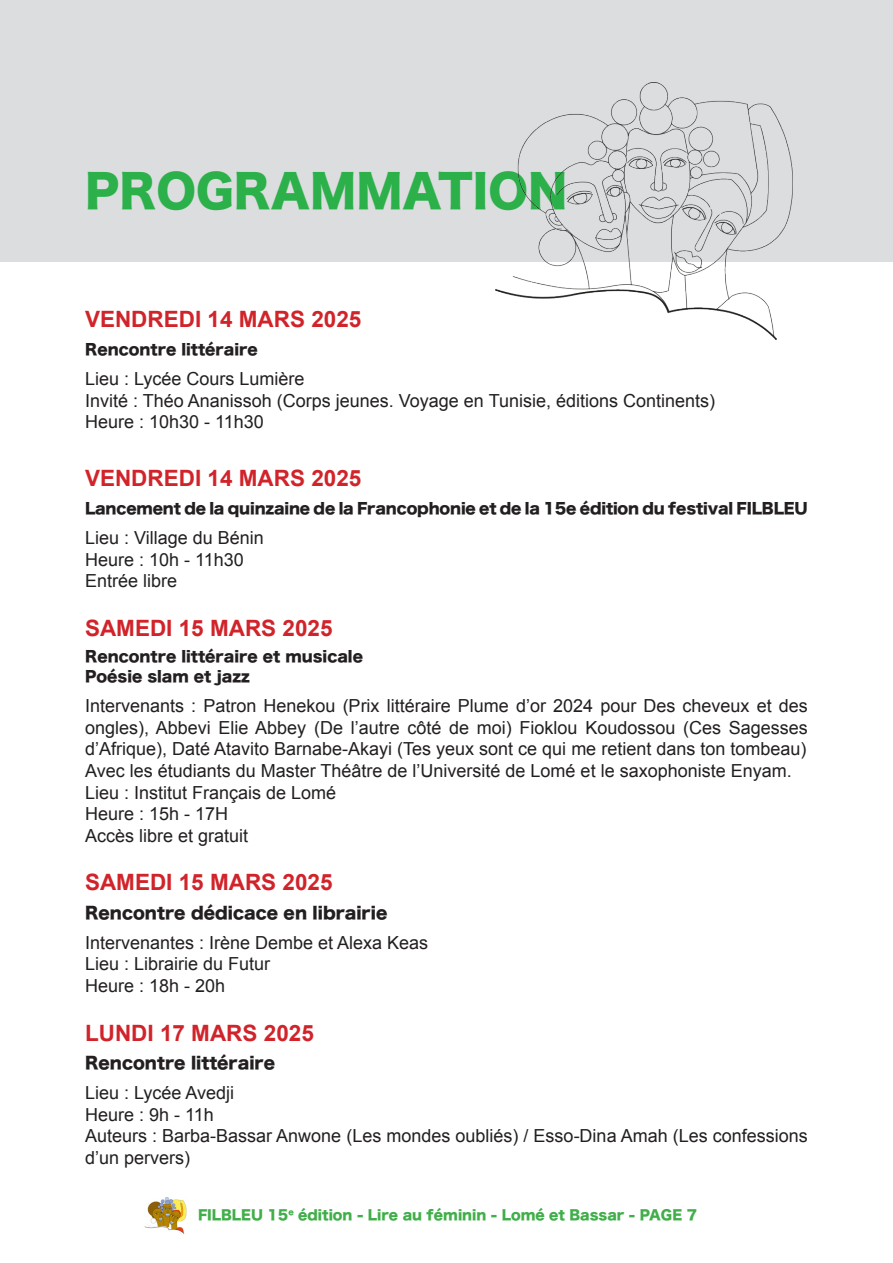
<style>
.page{position:relative;width:893px;height:1263px;background:#fff}
.page>*{position:absolute;margin:0;border:0;box-sizing:border-box;transform-origin:0 0}
.t1{font:45px "Hira Kaku Std N W8";color:#2bb04a}
.t2{font:700 22.5px "Arial";color:#d1232a}
.t3{font:18px/21.6px "Arial";color:#231f20;text-align:justify}
.t4{font:16.5px "Hira Kaku Std W8";color:#231f20}
.t5{font:15px "Hira Kaku Std W8";letter-spacing:-.01em;color:#231f20}
.t6{font:13.5px "Hira Kaku Std N W8";color:#40ae49}
</style>
<div class="page">
<img style="left:144px;top:1197px;width:43px;height:37px">
<div style="left:0;top:0;width:893px;height:261px;background:#dcdddf"></div>
<img style="left:487px;top:82px;width:315px;height:258px">
<p class="t1" style="left:85px;top:167px;width:484px">PROGRAMMATION</p>
<p class="t2" style="left:85px;top:304px;width:278px">VENDREDI 14 MARS 2025</p>
<p class="t5" style="left:85px;top:341px;width:174px">Rencontre littéraire</p>
<p class="t3" style="left:85px;top:368px;width:221px">Lieu : Lycée Cours Lumière</p>
<p class="t3" style="left:85px;top:390px;width:632px">Invité : Théo Ananissoh (Corps jeunes. Voyage en Tunisie, éditions Continents)</p>
<p class="t3" style="left:85px;top:411px;width:180px">Heure : 10h30 - 11h30</p>
<p class="t2" style="left:85px;top:463px;width:278px">VENDREDI 14 MARS 2025</p>
<p class="t5" style="left:85px;top:500px;width:724px">Lancement de la quinzaine de la Francophonie et de la 15e édition du festival FILBLEU</p>
<p class="t3" style="left:85px;top:527px;width:180px">Lieu : Village du Bénin</p>
<p class="t3" style="left:85px;top:549px;width:160px">Heure : 10h - 11h30</p>
<p class="t3" style="left:85px;top:570px;width:94px">Entrée libre</p>
<p class="t2" style="left:85px;top:613px;width:249px">SAMEDI 15 MARS 2025</p>
<p class="t5" style="left:85px;top:648px;width:279px">Rencontre littéraire et musicale</p>
<p class="t5" style="left:85px;top:668px;width:166px">Poésie slam et jazz</p>
<p class="t3" style="left:85px;top:695px;width:724px">Intervenants : Patron Henekou (Prix littéraire Plume d’or 2024 pour Des cheveux et des ongles), Abbevi Elie Abbey (De l’autre côté de moi) Fioklou Koudossou (Ces Sagesses d’Afrique), Daté Atavito Barnabe-Akayi (Tes yeux sont ce qui me retient dans ton tombeau)</p>
<p class="t3" style="left:85px;top:760px;width:708px">Avec les étudiants du Master Théâtre de l’Université de Lomé et le saxophoniste Enyam.</p>
<p class="t3" style="left:85px;top:782px;width:253px">Lieu : Institut Français de Lomé</p>
<p class="t3" style="left:85px;top:803px;width:145px">Heure : 15h - 17H</p>
<p class="t3" style="left:85px;top:825px;width:165px">Accès libre et gratuit</p>
<p class="t2" style="left:85px;top:868px;width:249px">SAMEDI 15 MARS 2025</p>
<p class="t4" style="left:85px;top:903px;width:304px">Rencontre dédicace en librairie</p>
<p class="t3" style="left:85px;top:932px;width:345px">Intervenantes : Irène Dembe et Alexa Keas</p>
<p class="t3" style="left:85px;top:953px;width:187px">Lieu : Librairie du Futur</p>
<p class="t3" style="left:85px;top:975px;width:142px">Heure : 18h - 20h</p>
<p class="t2" style="left:85px;top:1018px;width:230px">LUNDI 17 MARS 2025</p>
<p class="t4" style="left:85px;top:1053px;width:192px">Rencontre littéraire</p>
<p class="t3" style="left:85px;top:1082px;width:151px">Lieu : Lycée Avedji</p>
<p class="t3" style="left:85px;top:1104px;width:130px">Heure : 9h - 11h</p>
<p class="t3" style="left:85px;top:1125px;width:724px">Auteurs : Barba-Bassar Anwone (Les mondes oubliés) / Esso-Dina Amah (Les confessions d’un pervers)</p>
<p class="t6" style="left:198px;top:1207px;width:501px">FILBLEU 15<sup>e</sup> édition - Lire au féminin - Lomé et Bassar - PAGE 7</p>
</div>
